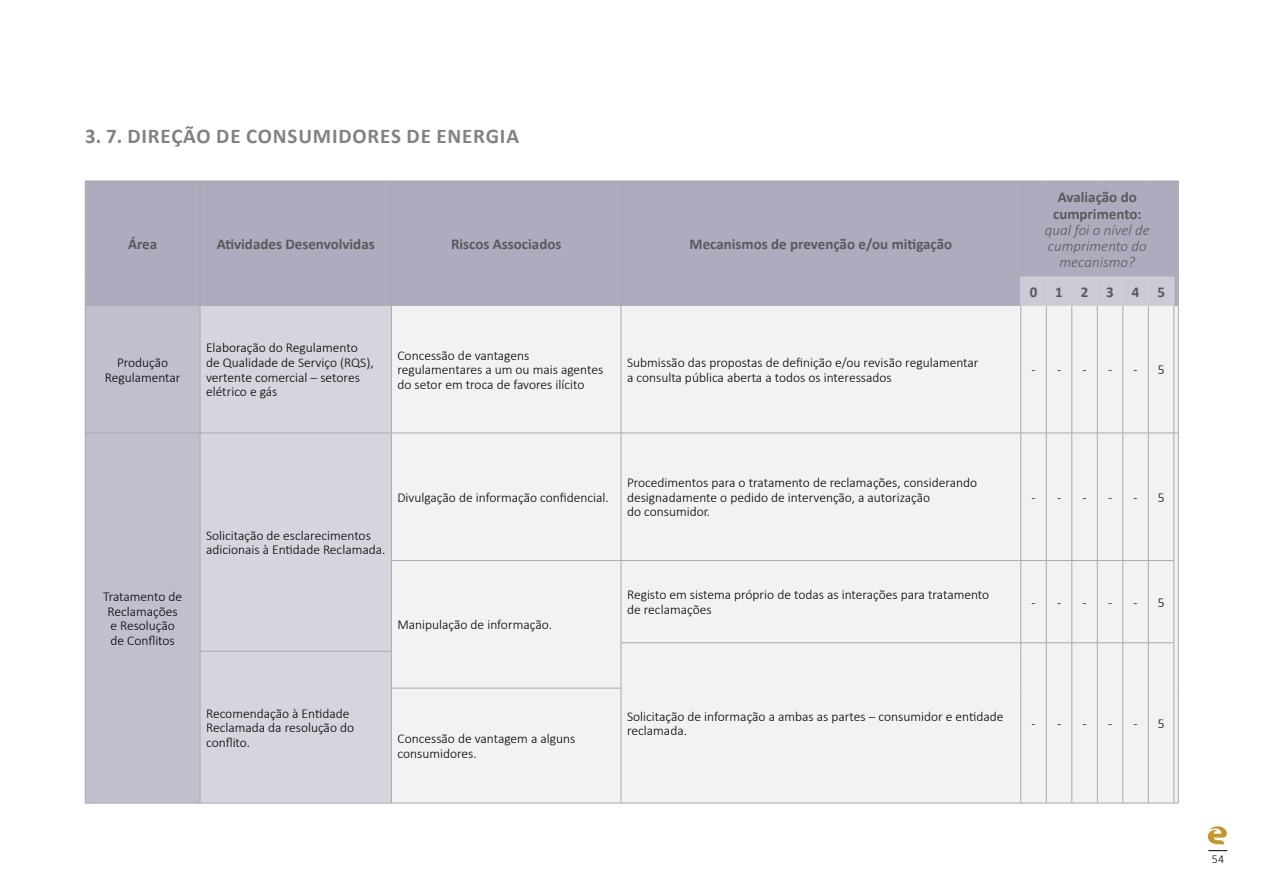
<style>
.page{position:relative;width:1263px;height:893px;background:#fff}
.page>*{position:absolute;margin:0;border:0;box-sizing:border-box;transform-origin:0 0}
.t1{font:700 21px "Calibri";letter-spacing:.04em;color:#808285}
.t2{font:700 15px/16.2px "Calibri";color:#58595b;text-align:center}
.t3{font:italic 300 15px/16.2px "Calibri";color:#58595b;text-align:center}
.t4{font:300 13.5px/14.5px "Calibri";color:#000}
.t5{font:300 12px "Calibri";color:#000}
</style>
<div class="page">
<svg style="left:1208px;top:850px;width:19px;height:1px"></svg>
<svg style="left:1208px;top:826px;width:19px;height:18px"></svg>
<div style="left:86px;top:182px;width:1092px;height:123px;background:#adacbe"></div>
<div style="left:86px;top:306px;width:114px;height:497px;background:#c1bfce"></div>
<div style="left:201px;top:306px;width:190px;height:497px;background:#d6d5de"></div>
<div style="left:392px;top:306px;width:786px;height:497px;background:#f2f2f2"></div>
<hr style="left:85px;top:181px;width:115px;height:1px;background:#a7a9ac">
<hr style="left:85px;top:181px;width:1px;height:96px;background:#a7a9ac">
<hr style="left:200px;top:181px;width:191px;height:1px;background:#a7a9ac">
<hr style="left:200px;top:181px;width:1px;height:96px;background:#a7a9ac">
<hr style="left:391px;top:181px;width:230px;height:1px;background:#a7a9ac">
<hr style="left:391px;top:181px;width:1px;height:96px;background:#a7a9ac">
<hr style="left:621px;top:181px;width:400px;height:1px;background:#a7a9ac">
<hr style="left:621px;top:181px;width:1px;height:96px;background:#a7a9ac">
<svg style="left:85px;top:277px;width:1px;height:28px"></svg>
<svg style="left:200px;top:277px;width:1px;height:28px"></svg>
<svg style="left:391px;top:277px;width:1px;height:28px"></svg>
<svg style="left:621px;top:277px;width:1px;height:28px"></svg>
<hr style="left:1020px;top:181px;width:1px;height:96px;background:#a7a9ac">
<svg style="left:1021px;top:181px;width:157px;height:1px"></svg>
<hr style="left:1173px;top:181px;width:1px;height:96px;background:#a7a9ac">
<hr style="left:1178px;top:181px;width:1px;height:96px;background:#a7a9ac">
<hr style="left:85px;top:305px;width:115px;height:1px;background:#a7a9ac">
<hr style="left:85px;top:306px;width:1px;height:127px;background:#a7a9ac">
<hr style="left:200px;top:305px;width:191px;height:1px;background:#a7a9ac">
<hr style="left:200px;top:306px;width:1px;height:127px;background:#a7a9ac">
<hr style="left:391px;top:305px;width:230px;height:1px;background:#a7a9ac">
<hr style="left:391px;top:306px;width:1px;height:127px;background:#a7a9ac">
<hr style="left:621px;top:305px;width:399px;height:1px;background:#a7a9ac">
<hr style="left:621px;top:306px;width:1px;height:127px;background:#a7a9ac">
<hr style="left:1020px;top:306px;width:1px;height:127px;background:#a7a9ac">
<hr style="left:1046px;top:306px;width:1px;height:127px;background:#a7a9ac">
<hr style="left:1071px;top:306px;width:1px;height:127px;background:#a7a9ac">
<hr style="left:1097px;top:306px;width:1px;height:127px;background:#a7a9ac">
<hr style="left:1122px;top:306px;width:1px;height:127px;background:#a7a9ac">
<hr style="left:1148px;top:306px;width:1px;height:127px;background:#a7a9ac">
<hr style="left:1173px;top:306px;width:1px;height:127px;background:#a7a9ac">
<hr style="left:1178px;top:306px;width:1px;height:127px;background:#a7a9ac">
<hr style="left:85px;top:433px;width:115px;height:1px;background:#a7a9ac">
<hr style="left:85px;top:433px;width:1px;height:127px;background:#a7a9ac">
<hr style="left:85px;top:560px;width:1px;height:83px;background:#a7a9ac">
<hr style="left:85px;top:651px;width:1px;height:37px;background:#a7a9ac">
<hr style="left:85px;top:688px;width:1px;height:115px;background:#a7a9ac">
<hr style="left:200px;top:433px;width:191px;height:1px;background:#a7a9ac">
<hr style="left:200px;top:433px;width:1px;height:127px;background:#a7a9ac">
<hr style="left:200px;top:560px;width:1px;height:83px;background:#a7a9ac">
<hr style="left:391px;top:433px;width:230px;height:1px;background:#a7a9ac">
<hr style="left:391px;top:433px;width:1px;height:127px;background:#a7a9ac">
<hr style="left:621px;top:433px;width:400px;height:1px;background:#a7a9ac">
<hr style="left:621px;top:433px;width:1px;height:127px;background:#a7a9ac">
<hr style="left:1020px;top:433px;width:1px;height:127px;background:#a7a9ac">
<hr style="left:1046px;top:433px;width:1px;height:127px;background:#a7a9ac">
<hr style="left:1071px;top:433px;width:1px;height:127px;background:#a7a9ac">
<hr style="left:1097px;top:433px;width:1px;height:127px;background:#a7a9ac">
<hr style="left:1122px;top:433px;width:1px;height:127px;background:#a7a9ac">
<hr style="left:1148px;top:433px;width:1px;height:127px;background:#a7a9ac">
<svg style="left:1021px;top:433px;width:157px;height:1px"></svg>
<hr style="left:1173px;top:433px;width:1px;height:127px;background:#a7a9ac">
<hr style="left:1178px;top:433px;width:1px;height:127px;background:#a7a9ac">
<hr style="left:1178px;top:560px;width:1px;height:83px;background:#a7a9ac">
<hr style="left:1178px;top:651px;width:1px;height:37px;background:#a7a9ac">
<hr style="left:1178px;top:688px;width:1px;height:115px;background:#a7a9ac">
<hr style="left:391px;top:560px;width:230px;height:1px;background:#a7a9ac">
<hr style="left:391px;top:561px;width:1px;height:82px;background:#a7a9ac">
<hr style="left:621px;top:560px;width:400px;height:1px;background:#a7a9ac">
<hr style="left:621px;top:561px;width:1px;height:82px;background:#a7a9ac">
<hr style="left:1020px;top:561px;width:1px;height:82px;background:#a7a9ac">
<hr style="left:1046px;top:561px;width:1px;height:82px;background:#a7a9ac">
<hr style="left:1071px;top:561px;width:1px;height:82px;background:#a7a9ac">
<hr style="left:1097px;top:561px;width:1px;height:82px;background:#a7a9ac">
<hr style="left:1122px;top:561px;width:1px;height:82px;background:#a7a9ac">
<svg style="left:1021px;top:560px;width:153px;height:1px"></svg>
<hr style="left:1148px;top:561px;width:1px;height:82px;background:#a7a9ac">
<hr style="left:1173px;top:561px;width:1px;height:82px;background:#a7a9ac">
<hr style="left:621px;top:642px;width:400px;height:1px;background:#a7a9ac">
<svg style="left:1020px;top:642px;width:159px;height:9px"></svg>
<hr style="left:621px;top:651px;width:1px;height:37px;background:#a7a9ac">
<hr style="left:1020px;top:651px;width:1px;height:37px;background:#a7a9ac">
<hr style="left:1046px;top:651px;width:1px;height:37px;background:#a7a9ac">
<hr style="left:1071px;top:651px;width:1px;height:37px;background:#a7a9ac">
<hr style="left:1097px;top:651px;width:1px;height:37px;background:#a7a9ac">
<hr style="left:1122px;top:651px;width:1px;height:37px;background:#a7a9ac">
<hr style="left:1148px;top:651px;width:1px;height:37px;background:#a7a9ac">
<hr style="left:1173px;top:651px;width:1px;height:37px;background:#a7a9ac">
<hr style="left:1020px;top:688px;width:1px;height:115px;background:#a7a9ac">
<hr style="left:1046px;top:688px;width:1px;height:115px;background:#a7a9ac">
<hr style="left:1071px;top:688px;width:1px;height:115px;background:#a7a9ac">
<hr style="left:1097px;top:688px;width:1px;height:115px;background:#a7a9ac">
<hr style="left:1122px;top:688px;width:1px;height:115px;background:#a7a9ac">
<hr style="left:1148px;top:688px;width:1px;height:115px;background:#a7a9ac">
<hr style="left:1173px;top:688px;width:1px;height:115px;background:#a7a9ac">
<hr style="left:200px;top:651px;width:192px;height:1px;background:#a7a9ac">
<hr style="left:200px;top:651px;width:1px;height:37px;background:#a7a9ac">
<hr style="left:391px;top:651px;width:1px;height:37px;background:#a7a9ac">
<hr style="left:200px;top:688px;width:1px;height:115px;background:#a7a9ac">
<hr style="left:391px;top:688px;width:230px;height:1px;background:#a7a9ac">
<hr style="left:391px;top:688px;width:1px;height:115px;background:#a7a9ac">
<hr style="left:621px;top:688px;width:1px;height:115px;background:#a7a9ac">
<hr style="left:85px;top:803px;width:115px;height:1px;background:#a7a9ac">
<hr style="left:200px;top:803px;width:191px;height:1px;background:#a7a9ac">
<hr style="left:391px;top:803px;width:230px;height:1px;background:#a7a9ac">
<hr style="left:621px;top:803px;width:400px;height:1px;background:#a7a9ac">
<svg style="left:1021px;top:803px;width:157px;height:1px"></svg>
<div style="left:1020px;top:277px;width:159px;height:29px;background:#cbcad5"></div>
<h1 class="t1" style="left:85px;top:121px;width:436px">3. 7. DIREÇÃO DE CONSUMIDORES DE ENERGIA</h1>
<p class="t2" style="left:128px;top:235px;width:31px">Área</p>
<p class="t2" style="left:217px;top:235px;width:159px">Atividades Desenvolvidas</p>
<p class="t2" style="left:451px;top:235px;width:112px">Riscos Associados</p>
<p class="t2" style="left:689px;top:235px;width:264px">Mecanismos de prevenção e/ou mitigação</p>
<p class="t4" style="left:105px;top:355px;width:77px;text-align:center">Produção<br>Regulamentar</p>
<p class="t4" style="left:206px;top:340px;width:169px">Elaboração do Regulamento de Qualidade de Serviço (RQS), vertente comercial – setores elétrico e gás</p>
<p class="t4" style="left:397px;top:348px;width:207px">Concessão de vantagens regulamentares a um ou mais agentes do setor em troca de favores ilícito</p>
<p class="t4" style="left:627px;top:355px;width:353px">Submissão das propostas de definição e/ou revisão regulamentar a consulta pública aberta a todos os interessados</p>
<p class="t2" style="left:1053px;top:189px;width:90px">Avaliação do cumprimento:</p>
<p class="t3" style="left:1045px;top:221px;width:106px">qual foi o nível de cumprimento do mecanismo?</p>
<p class="t2" style="left:1030px;top:283px;width:137px">012345</p>
<p class="t4" style="left:1031px;top:362px;width:31px">- -</p>
<p class="t4" style="left:1082px;top:362px;width:31px">- -</p>
<p class="t4" style="left:1133px;top:362px;width:32px">- 5</p>
<p class="t4" style="left:103px;top:589px;width:81px;text-align:center">Tratamento de<br>Reclamações e Resolução de Conflitos</p>
<p class="t4" style="left:206px;top:528px;width:181px">Solicitação de esclarecimentos adicionais à Entidade Reclamada.</p>
<p class="t4" style="left:397px;top:490px;width:213px">Divulgação de informação confidencial.</p>
<p class="t4" style="left:397px;top:617px;width:156px">Manipulação de informação.</p>
<p class="t4" style="left:627px;top:475px;width:352px">Procedimentos para o tratamento de reclamações, considerando designadamente o pedido de intervenção, a autorização<br>do consumidor.</p>
<p class="t4" style="left:627px;top:587px;width:364px">Registo em sistema próprio de todas as interações para tratamento de reclamações</p>
<p class="t4" style="left:206px;top:706px;width:150px">Recomendação à Entidade<br>Reclamada da resolução do conflito.</p>
<p class="t4" style="left:397px;top:731px;width:179px">Concessão de vantagem a alguns consumidores.</p>
<p class="t4" style="left:627px;top:709px;width:378px">Solicitação de informação a ambas as partes – consumidor e entidade reclamada.</p>
<p class="t4" style="left:1031px;top:490px;width:31px">- -</p>
<p class="t4" style="left:1082px;top:490px;width:31px">- -</p>
<p class="t4" style="left:1133px;top:490px;width:32px">- 5</p>
<p class="t4" style="left:1031px;top:595px;width:31px">- -</p>
<p class="t4" style="left:1082px;top:595px;width:31px">- -</p>
<p class="t4" style="left:1133px;top:595px;width:32px">- 5</p>
<p class="t4" style="left:1031px;top:716px;width:31px">- -</p>
<p class="t4" style="left:1082px;top:716px;width:31px">- -</p>
<p class="t4" style="left:1133px;top:716px;width:32px">- 5</p>
<p class="t5" style="left:1212px;top:851px;width:14px">54</p>
</div>
